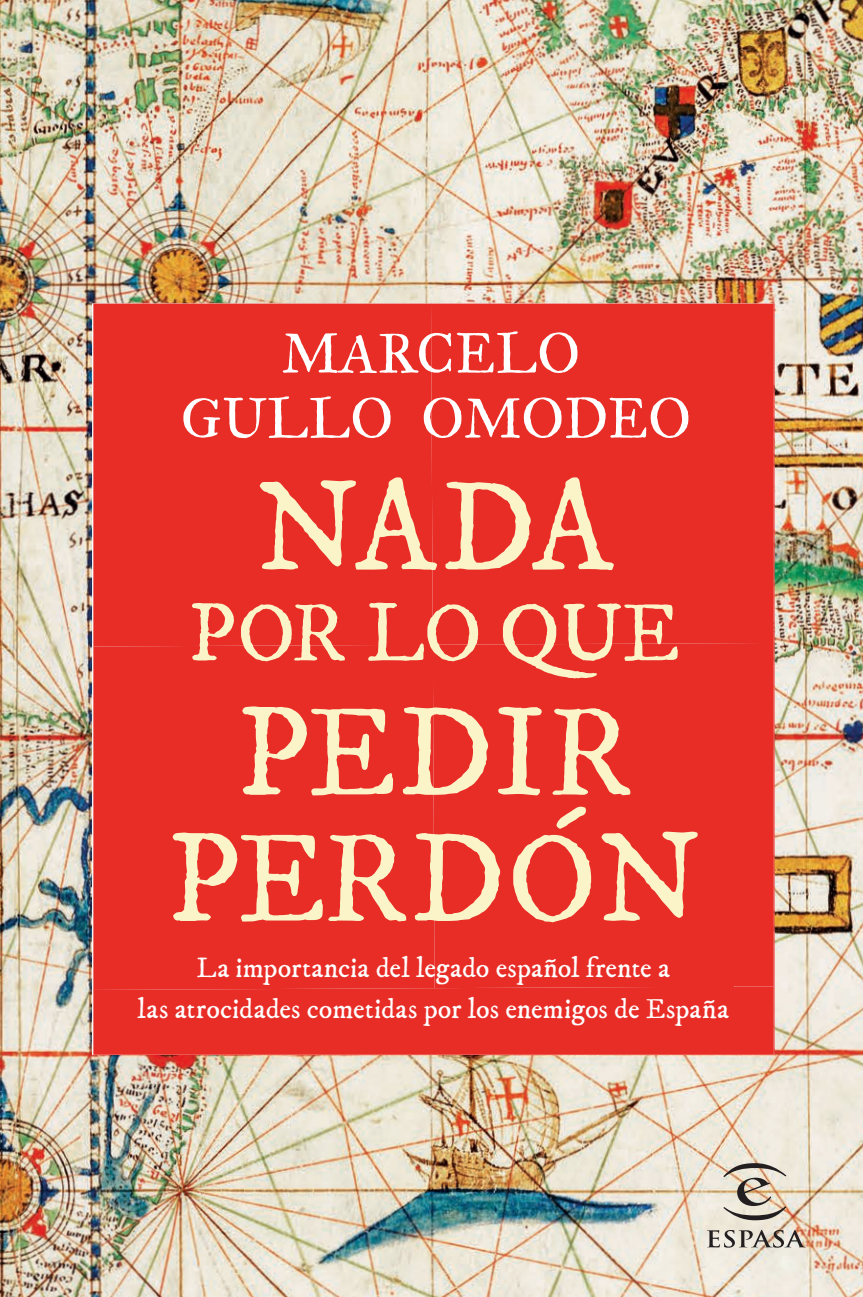
<style>
.page{position:relative;width:863px;height:1297px;background:#fff}
.page>*{position:absolute;margin:0;border:0;box-sizing:border-box;transform-origin:0 0}
.t1{font:127.4px/126px "IM FELL DW Pica PRO Roman";color:#fbf4c9;text-align:center}
.t2{font:83px "IM FELL DW Pica PRO Roman";letter-spacing:-.02em;color:#fbf4c9}
.t3{font:28px/41px "IM FELL DW Pica PRO Roman";color:#fff;text-align:center}
</style>
<div class="page">
<img style="left:0;top:0;width:862px;height:1296px">
<img style="left:159px;top:1054px;width:613px;height:1px">
<svg style="left:722px;top:1162px;width:64px;height:57px;background:#c0b5a5"></svg>
<svg style="left:706px;top:1229px;width:99px;height:18px;background:#b3aba1"></svg>
<img style="left:772px;top:368px;width:2px;height:686px">
<div style="left:93px;top:303px;width:338px;height:341px;background:#e82d27"></div>
<div style="left:431px;top:303px;width:341px;height:341px;background:#e82d27"></div>
<div style="left:93px;top:644px;width:339px;height:342px;background:#e82d27"></div>
<div style="left:432px;top:642px;width:340px;height:344px;background:#e82d27"></div>
<div style="left:93px;top:986px;width:679px;height:68px;background:#e82d27"></div>
<svg style="left:282px;top:331px;width:295px;height:42px"></svg>
<svg style="left:183px;top:396px;width:207px;height:42px"></svg>
<svg style="left:423px;top:397px;width:265px;height:41px"></svg>
<h1 class="t1" style="left:255px;top:466px;width:359px">NADA</h1>
<h2 class="t2" style="left:188px;top:582px;width:494px">POR LO QUE</h2>
<h1 class="t1" style="left:166px;top:691px;width:536px">PEDIR<br>PERDÓN</h1>
<p class="t3" style="left:138px;top:947px;width:592px">La importancia del legado español frente a<br>las atrocidades cometidas por los enemigos de España</p>
</div>
